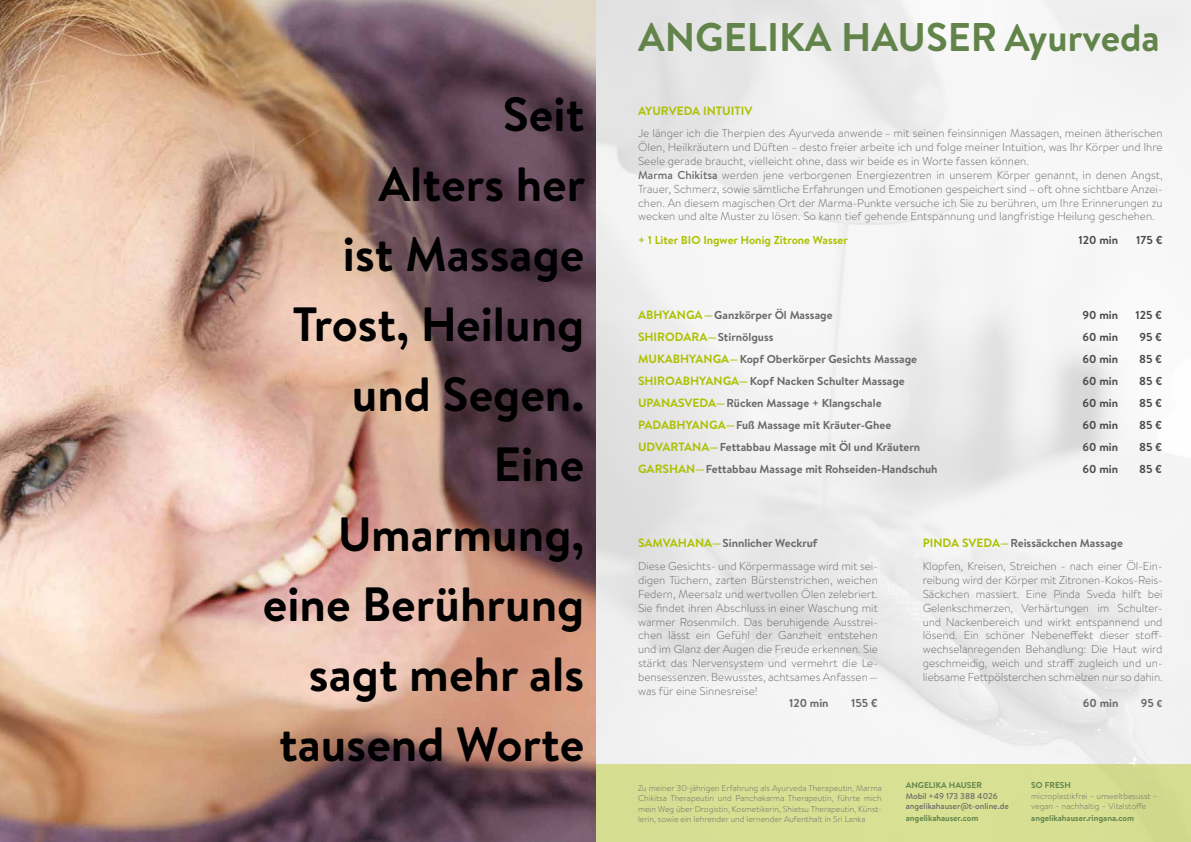
<style>
.page{position:relative;width:1191px;height:842px;background:#fff}
.page>*{position:absolute;margin:0;border:0;box-sizing:border-box;transform-origin:0 0}
.t1{font:700 48px/70px "Brandon Text";color:#000;text-align:right}
.t2{font:700 40px "Brandon Text";color:#62844b}
.t3{font:700 12px "Brandon Text";color:#abc100}
.t4{font:300 11.5px/13.8px "Brandon Text";color:#696968}
.t5{font:700 11.5px "Brandon Text";color:#696968}
.t6{font:700 11.5px "Brandon Text";color:#4b4b4d}
.t7{font:700 11.5px "Brandon Text";color:#abc100}
.t8{font:300 8.5px/10.2px "Brandon Text";color:#696968;text-align:justify}
.t9{font:700 8.5px "Brandon Text";color:#62844b}
.t10{font:500 8.5px/10.2px "Brandon Text";color:#696968}
.s1{font-size:38px}
.s2{font-weight:500}
.s3{font-size:12px;color:#abc100}
.s4{font-weight:700;font-size:12px;color:#abc100}
.s5{font-weight:700}
.s6{font-size:10px}
</style>
<div class="page">
<img style="left:0;top:0;width:1191px;height:842px">
<div style="left:596px;top:764px;width:595px;height:78px;background:#d7df93"></div>
<h1 class="t1" style="left:263px;top:79px;width:324px">Seit<br>Alters her<br>ist Massage<br>Trost, Heilung und Segen.<br>Eine<br>Umarmung, eine Berührung sagt mehr als tausend Worte</h1>
<h2 class="t2" style="left:638px;top:9px;width:523px">ANGELIKA HAUSER <span class="s1">Ayurveda</span></h2>
<p class="t3" style="left:638px;top:102px;width:116px">AYURVEDA INTUITIV</p>
<p class="t4" style="left:638px;top:126px;width:526px">Je länger ich die Therpien des Ayurveda anwende – mit seinen feinsinnigen Massagen, meinen ätherischen Ölen, Heilkräutern und Düften – desto freier arbeite ich und folge meiner Intuition, was Ihr Körper und Ihre Seele gerade braucht, vielleicht ohne, dass wir beide es in Worte fassen können.<br><span class="s2">Marma Chikitsa</span> werden jene verborgenen Energiezentren in unserem Körper genannt, in denen Angst, Trauer, Schmerz, sowie sämtliche Erfahrungen und Emotionen gespeichert sind – oft ohne sichtbare Anzei&shy;chen. An diesem magischen Ort der Marma-Punkte versuche ich Sie zu berühren, um Ihre Erinnerungen zu wecken und alte Muster zu lösen. So kann tief gehende Entspannung und langfristige Heilung geschehen.</p>
<p class="t7" style="left:638px;top:232px;width:211px">+ 1 Liter BIO Ingwer Honig Zitrone Wasser</p>
<p class="t6" style="left:1078px;top:232px;width:41px">120 min</p>
<p class="t6" style="left:1136px;top:232px;width:28px">175 €</p>
<p class="t5" style="left:638px;top:307px;width:196px"><span class="s3">ABHYANGA—</span>Ganzkörper Öl Massage</p>
<p class="t6" style="left:1082px;top:307px;width:37px">90 min</p>
<p class="t6" style="left:1135px;top:307px;width:28px">125 €</p>
<p class="t5" style="left:638px;top:329px;width:137px"><span class="s3">SHIRODARA—</span>Stirnölguss</p>
<p class="t6" style="left:1082px;top:329px;width:37px">60 min</p>
<p class="t6" style="left:1139px;top:329px;width:24px">95 €</p>
<p class="t5" style="left:638px;top:351px;width:280px"><span class="s3">MUKABHYANGA—</span>Kopf Oberkörper Gesichts Massage</p>
<p class="t6" style="left:1082px;top:351px;width:37px">60 min</p>
<p class="t6" style="left:1139px;top:351px;width:25px">85 €</p>
<p class="t5" style="left:638px;top:373px;width:268px"><span class="s3">SHIROABHYANGA—</span>Kopf Nacken Schulter Massage</p>
<p class="t6" style="left:1082px;top:373px;width:37px">60 min</p>
<p class="t6" style="left:1139px;top:373px;width:25px">85 €</p>
<p class="t5" style="left:638px;top:395px;width:245px"><span class="s3">UPANASVEDA—</span>Rücken Massage + Klangschale</p>
<p class="t6" style="left:1082px;top:395px;width:37px">60 min</p>
<p class="t6" style="left:1139px;top:395px;width:25px">85 €</p>
<p class="t5" style="left:638px;top:417px;width:255px"><span class="s3">PADABHYANGA—</span>Fuß Massage mit Kräuter-Ghee</p>
<p class="t6" style="left:1082px;top:417px;width:37px">60 min</p>
<p class="t6" style="left:1139px;top:417px;width:25px">85 €</p>
<p class="t5" style="left:638px;top:439px;width:284px"><span class="s3">UDVARTANA—</span>Fettabbau Massage mit Öl und Kräutern</p>
<p class="t6" style="left:1082px;top:439px;width:37px">60 min</p>
<p class="t6" style="left:1139px;top:439px;width:25px">85 €</p>
<p class="t5" style="left:638px;top:461px;width:301px"><span class="s3">GARSHAN—</span>Fettabbau Massage mit Rohseiden-Handschuh</p>
<p class="t6" style="left:1082px;top:461px;width:37px">60 min</p>
<p class="t6" style="left:1139px;top:461px;width:25px">85 €</p>
<p class="t4" style="left:638px;top:530px;width:241px;line-height:23.8px"><span class="s4">SAMVAHANA—</span><span class="s5">Sinnlicher Weckruf<br></span>Diese Gesichts- und Körpermassage wird mit sei-</p>
<p class="t4" style="left:638px;top:573px;width:241px;text-align:justify">digen Tüchern, zarten Bürstenstrichen, weichen Federn, Meersalz und wertvollen Ölen zelebriert.<br>Sie findet ihren Abschluss in einer Waschung mit warmer Rosenmilch. Das beruhigende Ausstrei&shy;chen lässt ein Gefühl der Ganzheit entstehen und im Glanz der Augen die Freude erkennen. Sie stärkt das Nervensystem und vermehrt die Le&shy;bensessenzen. Bewusstes, achtsames Anfassen— was für eine Sinnesreise!</p>
<p class="t5" style="left:789px;top:695px;width:41px">120 min</p>
<p class="t5" style="left:851px;top:695px;width:28px">155 €</p>
<p class="t4" style="left:922px;top:530px;width:241px;line-height:23.8px"><span class="s4">PINDA SVEDA—</span><span class="s5">Reissäckchen Massage<br></span>Klopfen, Kreisen, Streichen - nach einer Öl-Ein-</p>
<p class="t4" style="left:922px;top:573px;width:241px;text-align:justify">reibung wird der Körper mit Zitronen-Kokos-Reis-Säckchen massiert. Eine Pinda Sveda hilft bei Gelenkschmerzen, Verhärtungen im Schulter&shy;und Nackenbereich und wirkt entspannend und lösend. Ein schöner Nebeneffekt dieser stoff&shy;wechselanregenden Behandlung: Die Haut wird geschmeidig, weich und straff zugleich und un&shy;liebsame Fettpölsterchen schmelzen nur so dahin.</p>
<p class="t5" style="left:1082px;top:695px;width:37px">60 min</p>
<p class="t5" style="left:1140px;top:695px;width:23px">95 <span class="s6">€</span></p>
<p class="t9" style="left:905px;top:779px;width:78px">ANGELIKA HAUSER</p>
<p class="t10" style="left:905px;top:790px;width:105px">Mobil +49 173 388 4026 angelikahauser@t-online.de</p>
<p class="t9" style="left:905px;top:812px;width:74px">angelikahauser.com</p>
<p class="t8" style="left:638px;top:783px;width:245px">Zu meiner 30-jährigen Erfahrung als Ayurveda Therapeutin, Marma Chikitsa Therapeutin und Panchakarma Therapeutin, führte mich mein Weg über Drogistin, Kosmetikerin, Shiatsu Therapeutin, Künst&shy;lerin, sowie ein lehrender und lernender Aufenthalt in Sri Lanka</p>
<p class="t9" style="left:1031px;top:779px;width:41px">SO FRESH</p>
<p class="t8" style="left:1031px;top:790px;width:128px">microplastikfrei – umweltbesusst – vegan – nachhaltig – Vitalstoffe</p>
<p class="t9" style="left:1031px;top:812px;width:104px">angelikahauser.ringana.com</p>
</div>
